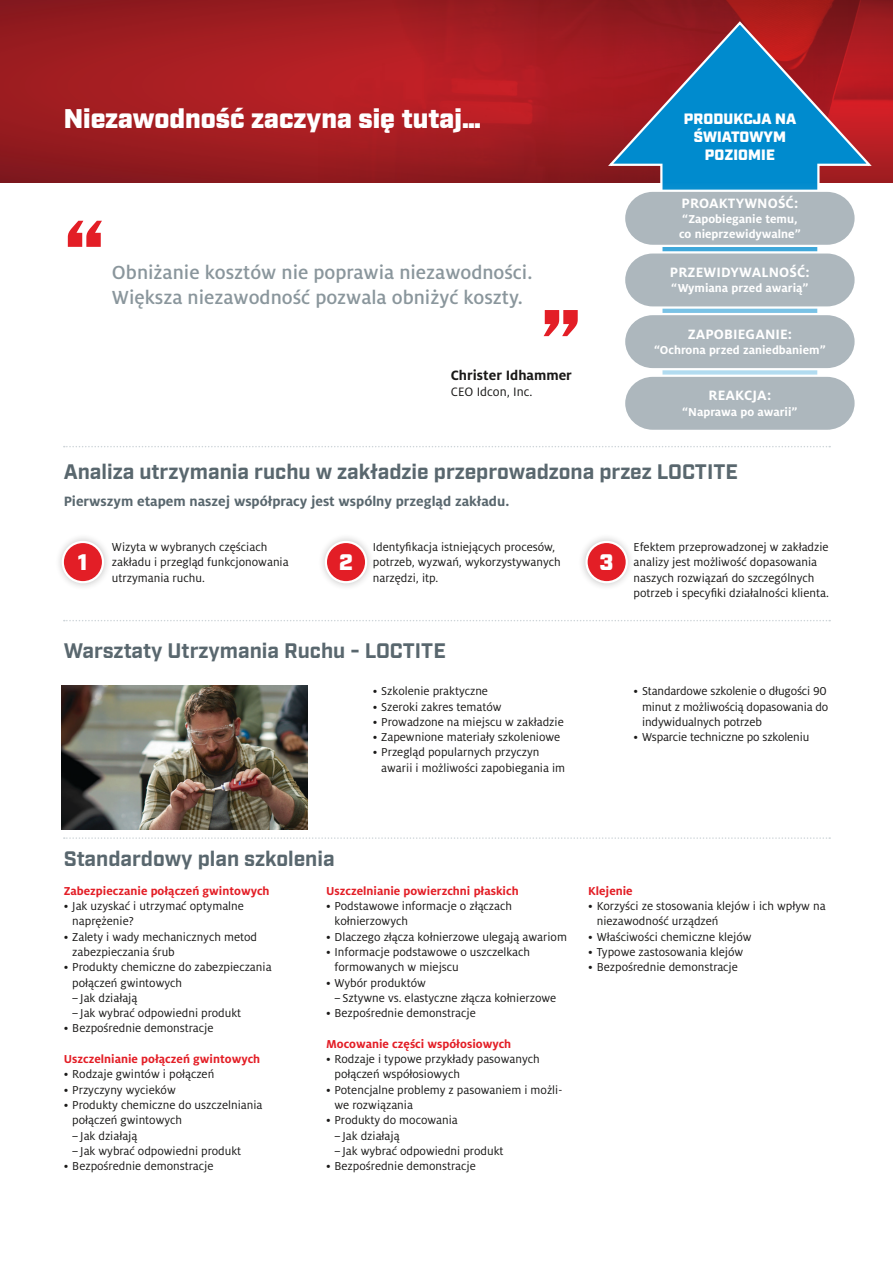
<style>
.page{position:relative;width:893px;height:1263px;background:#fff}
.page>*{position:absolute;margin:0;border:0;box-sizing:border-box;transform-origin:0 0}
.Quotations_Marks{font:700 90px "Industry";color:#e31e26}
.Headline_links{font:900 27px "Industry";color:#fff}
.Numbers{font:900 22.5px "Industry";color:#fff}
.Subline{font:700 21px "Industry";color:#59676e}
.t1{font:500 21px/25.2px "Henkel Milo";color:#8a969c}
.Subline_Gray{font:700 15px "Henkel Milo";color:#59676e}
.Arrow_Subline{font:700 15px "Henkel Milo";letter-spacing:.01em;color:#fff}
.Arrow_Head{font:900 15px/18px "Industry";letter-spacing:.01em;color:#fff;text-align:center}
.Subline_Gray-2{font:700 15px "Henkel Milo";color:#1a1918}
.Subline_Gray-3{font:13.5px "Henkel Milo";color:#1a1918}
.Copy{font:12.75px/15.3px "Henkel Milo";color:#1a1918}
.Copy-2{font:700 12.75px "Henkel Milo";color:#e31e26}
.Arrow_Copy{font:700 12.75px/15.3px "Henkel Milo";color:#fff}
</style>
<div class="page">
<img style="left:61px;top:685px;width:247px;height:144px">
<svg style="left:0;top:0;width:319px;height:183px;background:#9d1c20"></svg>
<img style="left:319px;top:0;width:574px;height:183px">
<svg style="left:607px;top:20px;width:266px;height:168px;background:#59597b"></svg>
<svg style="left:64px;top:446px;width:766px;height:1px"></svg>
<svg style="left:64px;top:620px;width:766px;height:1px"></svg>
<svg style="left:64px;top:837px;width:766px;height:2px"></svg>
<svg style="left:625px;top:188px;width:230px;height:242px;background:#b5c0c7"></svg>
<div style="left:54px;top:533px;width:57px;height:58px;background:#1a1918;opacity:.25"></div>
<div style="left:63px;top:542px;width:40px;height:40px;background:#e31e26;border-radius:50%"></div>
<div style="left:62px;top:541px;width:42px;height:42px;border:2px solid #fff;border-radius:50%"></div>
<div style="left:317px;top:533px;width:57px;height:58px;background:#1a1918;opacity:.25"></div>
<div style="left:326px;top:542px;width:40px;height:40px;background:#e31e26;border-radius:50%"></div>
<div style="left:325px;top:541px;width:42px;height:42px;border:2px solid #fff;border-radius:50%"></div>
<div style="left:578px;top:533px;width:57px;height:58px;background:#1a1918;opacity:.25"></div>
<div style="left:586px;top:542px;width:41px;height:40px;background:#e31e26;border-radius:50%"></div>
<div style="left:585px;top:541px;width:43px;height:42px;border:2px solid #fff;border-radius:50%"></div>
<p class="Headline_links" style="left:64px;top:102px;width:419px">Niezawodność zaczyna się tutaj…</p>
<p class="Quotations_Marks" style="left:64px;top:199px;width:43px">“</p>
<p class="t1" style="left:112px;top:259px;width:422px">Obniżanie kosztów nie poprawia niezawodności.<br>Większa niezawodność pozwala obniżyć koszty.</p>
<p class="Quotations_Marks" style="left:541px;top:288px;width:43px">”</p>
<p class="Subline_Gray-2" style="left:451px;top:367px;width:123px">Christer Idhammer</p>
<p class="Subline_Gray-3" style="left:451px;top:384px;width:83px">CEO Idcon, Inc.</p>
<p class="Arrow_Head" style="left:684px;top:110px;width:114px">PRODUKCJA NA<br>ŚWIATOWYM<br>POZIOMIE</p>
<p class="Arrow_Subline" style="left:681px;top:194px;width:118px">PROAKTYWNOŚĆ:</p>
<p class="Arrow_Copy" style="left:679px;top:211px;width:123px">“Zapobieganie temu, co nieprzewidywalne”</p>
<p class="Arrow_Subline" style="left:670px;top:264px;width:141px">PRZEWIDYWALNOŚĆ:</p>
<p class="Arrow_Copy" style="left:671px;top:280px;width:139px">“Wymiana przed awarią”</p>
<p class="Arrow_Subline" style="left:688px;top:325px;width:106px">ZAPOBIEGANIE:</p>
<p class="Arrow_Copy" style="left:654px;top:342px;width:173px">“Ochrona przed zaniedbaniem”</p>
<p class="Arrow_Subline" style="left:708px;top:387px;width:64px">REAKCJA:</p>
<p class="Arrow_Copy" style="left:682px;top:404px;width:117px">“Naprawa po awarii”</p>
<p class="Subline" style="left:64px;top:459px;width:676px">Analiza utrzymania ruchu w zakładzie przeprowadzona przez LOCTITE</p>
<p class="Subline_Gray" style="left:64px;top:493px;width:447px">Pierwszym etapem naszej współpracy jest wspólny przegląd zakładu.</p>
<p class="Copy" style="left:373px;top:539px;width:190px">Identyfikacja istniejących procesów, potrzeb, wyzwań, wykorzystywanych narzędzi, itp.</p>
<p class="Copy" style="left:634px;top:539px;width:197px">Efektem przeprowadzonej w zakładzie analizy jest możliwość dopasowania naszych rozwiązań do szczególnych potrzeb i specyfiki działalności klienta.</p>
<p class="Copy" style="left:112px;top:539px;width:178px">Wizyta w wybranych częściach zakładu i przegląd funkcjonowania utrzymania ruchu.</p>
<p class="Numbers" style="left:78px;top:549px;width:11px">1</p>
<p class="Numbers" style="left:339px;top:549px;width:15px">2</p>
<p class="Numbers" style="left:599px;top:549px;width:15px">3</p>
<p class="Subline" style="left:64px;top:638px;width:384px">Warsztaty Utrzymania Ruchu - LOCTITE</p>
<p class="Copy" style="left:373px;top:684px;width:117px">• Szkolenie praktyczne</p>
<p class="Copy" style="left:373px;top:699px;width:130px">• Szeroki zakres tematów</p>
<p class="Copy" style="left:373px;top:714px;width:192px">• Prowadzone na miejscu w zakładzie</p>
<p class="Copy" style="left:373px;top:729px;width:189px">• Zapewnione materiały szkoleniowe</p>
<p class="Copy" style="left:381px;top:745px;width:185px;text-indent:-9px">• Przegląd popularnych przyczyn awarii i możliwości zapobiegania im</p>
<p class="Copy" style="left:642px;top:684px;width:188px;text-align:justify;text-indent:-9px">• Standardowe szkolenie o długości 90 minut z możliwością dopasowania do indywidualnych potrzeb</p>
<p class="Copy" style="left:634px;top:729px;width:177px">• Wsparcie techniczne po szkoleniu</p>
<p class="Subline" style="left:64px;top:846px;width:272px">Standardowy plan szkolenia</p>
<p class="Copy-2" style="left:64px;top:883px;width:207px">Zabezpieczanie połączeń gwintowych</p>
<p class="Copy" style="left:72px;top:898px;width:173px;text-indent:-9px">• Jak uzyskać i utrzymać optymalne naprężenie?</p>
<p class="Copy" style="left:72px;top:929px;width:186px;text-indent:-9px">• Zalety i wady mechanicznych metod zabezpieczania śrub</p>
<p class="Copy" style="left:72px;top:960px;width:201px;text-indent:-9px">• Produkty chemiczne do zabezpieczania połączeń gwintowych</p>
<p class="Copy" style="left:72px;top:990px;width:67px">– Jak działają</p>
<p class="Copy" style="left:72px;top:1005px;width:171px">– Jak wybrać odpowiedni produkt</p>
<p class="Copy" style="left:64px;top:1021px;width:151px">• Bezpośrednie demonstracje</p>
<p class="Copy-2" style="left:64px;top:1052px;width:198px">Uszczelnianie połączeń gwintowych</p>
<p class="Copy" style="left:64px;top:1067px;width:152px">• Rodzaje gwintów i połączeń</p>
<p class="Copy" style="left:64px;top:1082px;width:114px">• Przyczyny wycieków</p>
<p class="Copy" style="left:72px;top:1097px;width:192px;text-indent:-9px">• Produkty chemiczne do uszczelniania połączeń gwintowych</p>
<p class="Copy" style="left:72px;top:1128px;width:67px">– Jak działają</p>
<p class="Copy" style="left:72px;top:1143px;width:171px">– Jak wybrać odpowiedni produkt</p>
<p class="Copy" style="left:64px;top:1158px;width:151px">• Bezpośrednie demonstracje</p>
<p class="Copy-2" style="left:326px;top:883px;width:194px">Uszczelnianie powierzchni płaskich</p>
<p class="Copy" style="left:334px;top:898px;width:179px;text-indent:-9px">• Podstawowe informacje o złączach kołnierzowych</p>
<p class="Copy" style="left:326px;top:929px;width:242px">• Dlaczego złącza kołnierzowe ulegają awariom</p>
<p class="Copy" style="left:334px;top:944px;width:197px;text-indent:-9px">• Informacje podstawowe o uszczelkach formowanych w miejscu</p>
<p class="Copy" style="left:326px;top:975px;width:101px">• Wybór produktów</p>
<p class="Copy" style="left:334px;top:990px;width:224px">– Sztywne vs. elastyczne złącza kołnierzowe</p>
<p class="Copy" style="left:326px;top:1005px;width:151px">• Bezpośrednie demonstracje</p>
<p class="Copy-2" style="left:326px;top:1036px;width:187px">Mocowanie części współosiowych</p>
<p class="Copy" style="left:334px;top:1051px;width:207px;text-indent:-9px">• Rodzaje i typowe przykłady pasowanych połączeń współosiowych</p>
<p class="Copy" style="left:334px;top:1082px;width:229px;text-indent:-9px">• Potencjalne problemy z pasowaniem i możli&shy;we rozwiązania</p>
<p class="Copy" style="left:326px;top:1113px;width:133px">• Produkty do mocowania</p>
<p class="Copy" style="left:334px;top:1128px;width:67px">– Jak działają</p>
<p class="Copy" style="left:334px;top:1143px;width:171px">– Jak wybrać odpowiedni produkt</p>
<p class="Copy" style="left:326px;top:1158px;width:151px">• Bezpośrednie demonstracje</p>
<p class="Copy-2" style="left:588px;top:883px;width:46px">Klejenie</p>
<p class="Copy" style="left:597px;top:898px;width:230px;text-indent:-9px">• Korzyści ze stosowania klejów i ich wpływ na niezawodność urządzeń</p>
<p class="Copy" style="left:588px;top:929px;width:165px">• Właściwości chemiczne klejów</p>
<p class="Copy" style="left:588px;top:944px;width:157px">• Typowe zastosowania klejów</p>
<p class="Copy" style="left:588px;top:960px;width:151px">• Bezpośrednie demonstracje</p>
</div>
